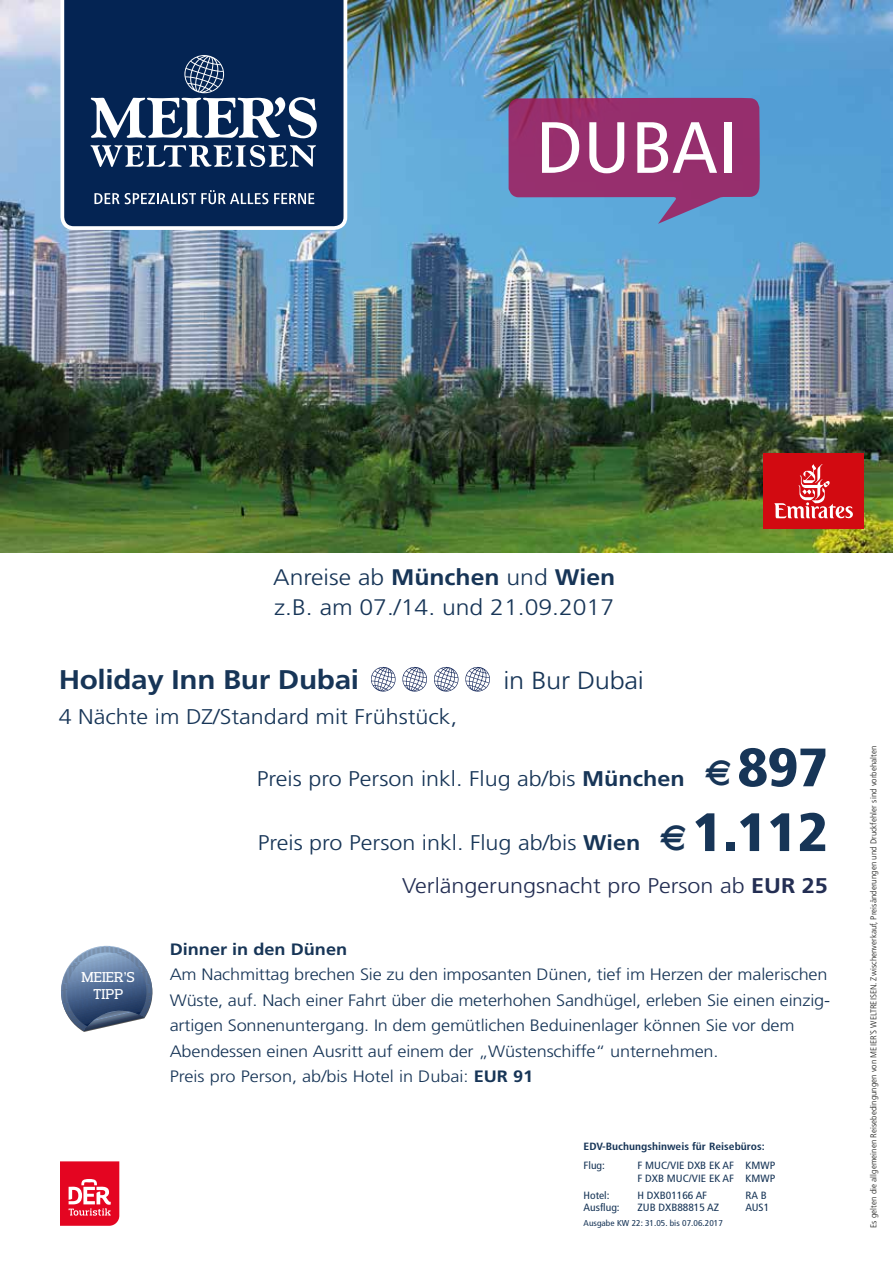
<style>
.page{position:relative;width:893px;height:1263px;background:#fff}
.page>*{position:absolute;margin:0;border:0;box-sizing:border-box;transform-origin:0 0}
.t1{font:condensed 72.45px "Frutiger";letter-spacing:.01em;color:#fff;scale:1.1 1}
.t2{font:54px "DER Frutiger Cn Bl";color:#173557;scale:1.1 1}
.t3{font:700 27px "Frutiger";letter-spacing:-.01em;color:#173557;scale:1.1 1}
.t4{font:300 24.75px "Frutiger";letter-spacing:-.01em;color:#173557;scale:1.1 1}
.t5{font:300 22.5px/30px "Frutiger";color:#173557;scale:1.1 1}
.t6{font:300 21.3px "Frutiger";color:#173557;scale:1.1 1}
.t7{font:300 21.3px "Frutiger";color:#232e53;scale:1.1 1}
.t8{font:300 16.5px/25.5px "Frutiger";letter-spacing:-.01em;color:#173557;scale:1.1 1}
.t9{font:700 16.5px "Frutiger";color:#173557;scale:1.1 1}
.t10{font:500 14.55px/16.8px "Prelo Slab";color:#fff;text-align:center}
.t11{font:condensed 10.5px/12.6px "Frutiger";color:#173557;scale:1.1 1}
.t12{font:700 condensed 10.5px "Frutiger";color:#173557;scale:1.1 1}
.t13{font:8.55px "DER Frutiger Cn Li";letter-spacing:.005em;color:#1d1d1b;scale:1.1 1}
.t14{font:condensed 8.55px "Frutiger";letter-spacing:.005em;color:#173557;scale:1.1 1}
.s1{font-weight:700}
.s2{font-family:"Frutiger CE";font-weight:700}
.s3{font-family:"DER Frutiger Cn Bl";font-weight:400;font-size:31.65px}
.s4{font-family:"DER Frutiger Cn Bl";font-weight:400;font-size:54px}
.s5{font-size:31.65px}
</style>
<div class="page">
<img style="left:0;top:0;width:893px;height:553px">
<svg style="left:59px;top:0;width:290px;height:232px"></svg>
<svg style="left:94px;top:190px;width:174px;height:14px"></svg>
<svg style="left:274px;top:193px;width:40px;height:11px"></svg>
<svg style="left:60px;top:1161px;width:59px;height:65px"></svg>
<svg style="left:61px;top:946px;width:92px;height:86px"></svg>
<svg style="left:508px;top:98px;width:252px;height:126px"></svg>
<svg style="left:434px;top:666px;width:56px;height:26px"></svg>
<svg style="left:371px;top:666px;width:56px;height:26px"></svg>
<div style="left:763px;top:453px;width:101px;height:76px;background:#d20a11"></div>
<svg style="left:774px;top:464px;width:79px;height:54px"></svg>
<h1 class="t1" style="left:537px;top:106px;width:184px">DUBAI</h1>
<h3 class="t5" style="left:273px;top:562px;width:312px">Anreise ab <span class="s1">München</span> und <span class="s1">Wien </span>z.B. am 07./14. und 21.09.2017</h3>
<h3 class="t3" style="left:59px;top:664px;width:275px">Holiday Inn Bur Dubai</h3>
<h3 class="t4" style="left:503px;top:666px;width:129px">in Bur Dubai</h3>
<p class="t6" style="left:59px;top:704px;width:364px">4 Nächte im DZ/Standard mit Frühstück,</p>
<p class="t6" style="left:257px;top:766px;width:521px">Preis pro Person inkl. Flug ab/bis <span class="s2">München</span> <span class="s3">º</span><span class="s4">897</span></p>
<p class="t10" style="left:81px;top:968px;width:55px">MEIER’S<br>TIPP</p>
<h2 class="t2" style="left:660px;top:800px;width:154px"><span class="s5">º</span>1.112</h2>
<p class="t7" style="left:402px;top:873px;width:389px">Verlängerungsnacht pro Person ab <span class="s1">EUR 25</span></p>
<p class="t6" style="left:258px;top:831px;width:349px">Preis pro Person inkl. Flug ab/bis <span class="s2">Wien</span></p>
<p class="t9" style="left:170px;top:939px;width:163px">Dinner in den Dünen</p>
<p class="t8" style="left:170px;top:962px;width:602px">Am Nachmittag brechen Sie zu den imposanten Dünen, tief im Herzen der malerischen Wüste, auf. Nach einer Fahrt über die meterhohen Sandhügel, erleben Sie einen einzig&shy;artigen Sonnenuntergang. In dem gemütlichen Beduinenlager können Sie vor dem Abendessen einen Ausritt auf einem der „Wüstenschiffe“ unternehmen.<br>Preis pro Person, ab/bis Hotel in Dubai: <span class="s1">EUR 91</span></p>
<p class="t12" style="left:584px;top:1140px;width:166px">EDV-Buchungshinweis für Reisebüros:</p>
<p class="t11" style="left:584px;top:1159px;width:21px">Flug:</p>
<p class="t11" style="left:638px;top:1159px;width:127px">F MUC/VIE DXB EK AF KMWP<br>F DXB MUC/VIE EK AF KMWP</p>
<p class="t11" style="left:584px;top:1189px;width:25px">Hotel:</p>
<p class="t11" style="left:638px;top:1189px;width:65px">H DXB01166 AF</p>
<p class="t11" style="left:746px;top:1189px;width:21px">RA B</p>
<p class="t11" style="left:584px;top:1201px;width:34px">Ausflug:</p>
<p class="t11" style="left:638px;top:1201px;width:76px">ZUB DXB88815 AZ</p>
<p class="t11" style="left:746px;top:1201px;width:23px">AUS1</p>
<p class="t14" style="left:584px;top:1218px;width:128px">Ausgabe KW 22: 31.05. bis 07.06.2017</p>
<p class="t13" style="left:869px;top:1228px;width:440px;rotate:-90deg">Es gelten die allgemeinen Reisebedingungen von MEIER`S WELTREISEN. Zwischenverkauf, Preisänderungen und Druckfehler sind vorbehalten</p>
</div>
